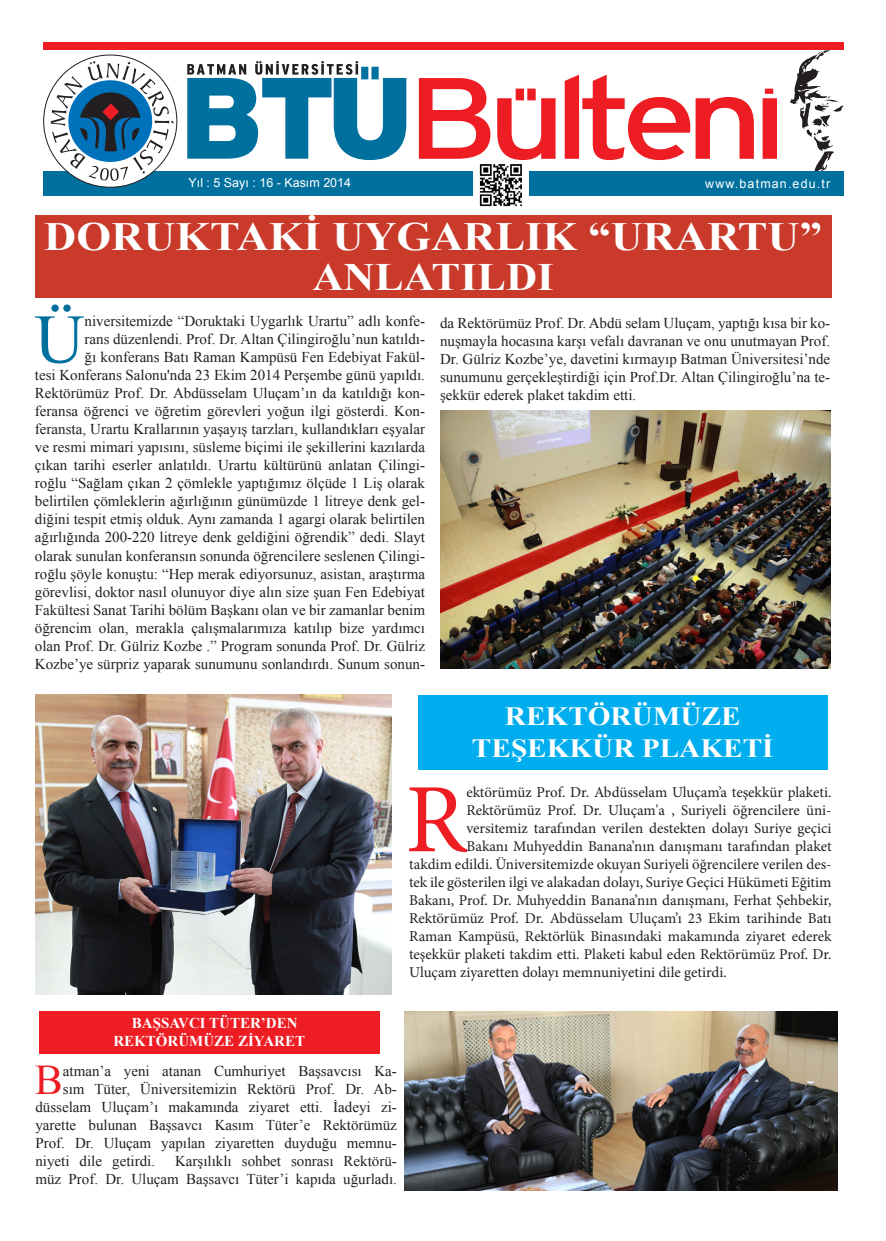
<style>
.page{position:relative;width:886px;height:1241px;background:#fff}
.page>*{position:absolute;margin:0;border:0;box-sizing:border-box;transform-origin:0 0}
.t1{font:98.12px "Minion Pro";color:#ee1d23}
.t2{font:69.38px "Times New Roman";color:#00709f}
.t3{font:42.12px "Times New Roman";color:#ee1d23}
.t4{font:700 40px "Times New Roman";color:#fff;scale:1.11 1}
.t5{font:700 38.75px "Times New Roman";color:#fff;scale:1.11 1}
.t6{font:700 26.25px "Times New Roman";color:#fff;scale:1.11 1}
.t7{font:15px/18px "Times New Roman";color:#231f20;text-align:right}
.t8{font:15px "Minion Pro";color:#231f20}
.t9{font:700 15px "Times New Roman";color:#fff}
.t10{font:12.5px "Arial";color:#fff}
.t11{font:12.5px "Arial";letter-spacing:.09em;color:#fff}
</style>
<div class="page">
<svg style="left:187px;top:61px;width:219px;height:99px"></svg>
<svg style="left:419px;top:75px;width:358px;height:85px"></svg>
<svg style="left:790px;top:50px;width:53px;height:121px"></svg>
<div style="left:43px;top:171px;width:800px;height:25px;background:#00709f"></div>
<div style="left:43px;top:43px;width:800px;height:7px;background:#ee1d23"></div>
<svg style="left:44px;top:55px;width:133px;height:132px"></svg>
<svg style="left:51px;top:61px;width:123px;height:120px"></svg>
<img style="left:473px;top:164px;width:55px;height:43px">
<div style="left:35px;top:215px;width:796px;height:82px;background:#c93a2a"></div>
<div style="left:418px;top:694px;width:409px;height:75px;background:#00aeef"></div>
<img style="left:404px;top:1011px;width:433px;height:178px">
<img style="left:35px;top:694px;width:356px;height:300px">
<img style="left:440px;top:410px;width:390px;height:258px">
<div style="left:39px;top:1010px;width:340px;height:42px;background:#ee1d23"></div>
<p class="t10" style="left:189px;top:174px;width:164px">Yıl : 5 Sayı : 16 - Kasım 2014</p>
<p class="t11" style="left:705px;top:175px;width:126px">www.batman.edu.tr</p>
<p class="t4" style="left:44px;top:209px;width:702px">DORUKTAKİ UYGARLIK “URARTU”</p>
<p class="t5" style="left:312px;top:250px;width:219px">ANLATILDI</p>
<p class="t2" style="left:34px;top:292px;width:52px">Ü</p>
<p class="t7" style="left:35px;top:312px;width:392px">niversitemizde “Doruktaki Uygarlık Urartu” adlı konfe-<br>rans düzenlendi. Prof. Dr. Altan Çilingiroğlu’nun katıldı-<br>ğı konferans Batı Raman Kampüsü Fen Edebiyat Fakül-<br>tesi Konferans Salonu'nda 23 Ekim 2014 Perşembe günü yapıldı.<br>Rektörümüz Prof. Dr. Abdüsselam Uluçam’ın da katıldığı kon&shy;feransa öğrenci ve öğretim görevleri yoğun ilgi gösterdi. Kon&shy;feransta, Urartu Krallarının yaşayış tarzları, kullandıkları eşyalar ve resmi mimari yapısını, süsleme biçimi ile şekillerini kazılarda çıkan tarihi eserler anlatıldı. Urartu kültürünü anlatan Çilingi&shy;roğlu “Sağlam çıkan 2 çömlekle yaptığımız ölçüde 1 Liş olarak belirtilen çömleklerin ağırlığının günümüzde 1 litreye denk gel&shy;diğini tespit etmiş olduk. Aynı zamanda 1 agargi olarak belirtilen ağırlığında 200-220 litreye denk geldiğini öğrendik” dedi. Slayt olarak sunulan konferansın sonunda öğrencilere seslenen Çilingi&shy;roğlu şöyle konuştu: “Hep merak ediyorsunuz, asistan, araştırma görevlisi, doktor nasıl olunuyor diye alın size şuan Fen Edebiyat Fakültesi Sanat Tarihi bölüm Başkanı olan ve bir zamanlar benim öğrencim olan, merakla çalışmalarımıza katılıp bize yardımcı olan Prof. Dr. Gülriz Kozbe .” Program sonunda Prof. Dr. Gülriz Kozbe’ye sürpriz yaparak sunumunu sonlandırdı. Sunum sonun-</p>
<p class="t7" style="left:440px;top:313px;width:392px;text-align:justify">da Rektörümüz Prof. Dr. Abdü selam Uluçam, yaptığı kısa bir ko&shy;nuşmayla hocasına karşı vefalı davranan ve onu unutmayan Prof.<br>Dr. Gülriz Kozbe’ye, davetini kırmayıp Batman Üniversitesi’nde sunumunu gerçekleştirdiği için Prof.Dr. Altan Çilingiroğlu’na te&shy;şekkür ederek plaket takdim etti.</p>
<p class="t6" style="left:505px;top:698px;width:214px">REKTÖRÜMÜZE</p>
<p class="t6" style="left:472px;top:729px;width:273px">TEŞEKKÜR PLAKETİ</p>
<p class="t1" style="left:405px;top:754px;width:62px">R</p>
<p class="t8" style="left:466px;top:782px;width:367px">ektörümüz Prof. Dr. Abdüsselam Uluçam’a teşekkür plaketi.</p>
<p class="t8" style="left:466px;top:800px;width:367px">Rektörümüz Prof. Dr. Uluçam'a , Suriyeli öğrencilere üni-</p>
<p class="t8" style="left:466px;top:818px;width:367px">versitemiz tarafından verilen destekten dolayı Suriye geçici</p>
<p class="t8" style="left:466px;top:836px;width:367px">Bakanı Muhyeddin Banana’nın danışmanı tarafından plaket</p>
<p class="t8" style="left:409px;top:854px;width:424px">takdim edildi. Üniversitemizde okuyan Suriyeli öğrencilere verilen des-</p>
<p class="t8" style="left:409px;top:872px;width:424px">tek ile gösterilen ilgi ve alakadan dolayı, Suriye Geçici Hükümeti Eğitim</p>
<p class="t8" style="left:409px;top:890px;width:424px">Bakanı, Prof. Dr. Muhyeddin Banana’nın danışmanı, Ferhat Şehbekir,</p>
<p class="t8" style="left:409px;top:908px;width:424px">Rektörümüz Prof. Dr. Abdüsselam Uluçam’ı 23 Ekim tarihinde Batı</p>
<p class="t8" style="left:409px;top:926px;width:424px">Raman Kampüsü, Rektörlük Binasındaki makamında ziyaret ederek</p>
<p class="t8" style="left:409px;top:944px;width:424px">teşekkür plaketi takdim etti. Plaketi kabul eden Rektörümüz Prof. Dr.</p>
<p class="t8" style="left:409px;top:962px;width:319px">Uluçam ziyaretten dolayı memnuniyetini dile getirdi.</p>
<p class="t9" style="left:132px;top:1012px;width:167px">BAŞSAVCI TÜTER’DEN</p>
<p class="t9" style="left:113px;top:1030px;width:193px">REKTÖRÜMÜZE ZİYARET</p>
<p class="t3" style="left:35px;top:1051px;width:30px">B</p>
<p class="t7" style="left:63px;top:1061px;width:335px">atman’a yeni atanan Cumhuriyet Başsavcısı Ka-</p>
<p class="t7" style="left:63px;top:1079px;width:335px">sım Tüter, Üniversitemizin Rektörü Prof. Dr. Ab-</p>
<p class="t7" style="left:35px;top:1097px;width:363px">düsselam Uluçam’ı makamında ziyaret etti. İadeyi zi-</p>
<p class="t7" style="left:35px;top:1115px;width:363px">yarette bulunan Başsavcı Kasım Tüter’e Rektörümüz</p>
<p class="t7" style="left:35px;top:1133px;width:363px">Prof. Dr. Uluçam yapılan ziyaretten duyduğu memnu-</p>
<p class="t7" style="left:35px;top:1151px;width:121px">niyeti dile getirdi.</p>
<p class="t7" style="left:35px;top:1151px;width:363px">Karşılıklı sohbet sonrası Rektörü-<br>müz Prof. Dr. Uluçam Başsavcı Tüter’i kapıda uğurladı.</p>
</div>
